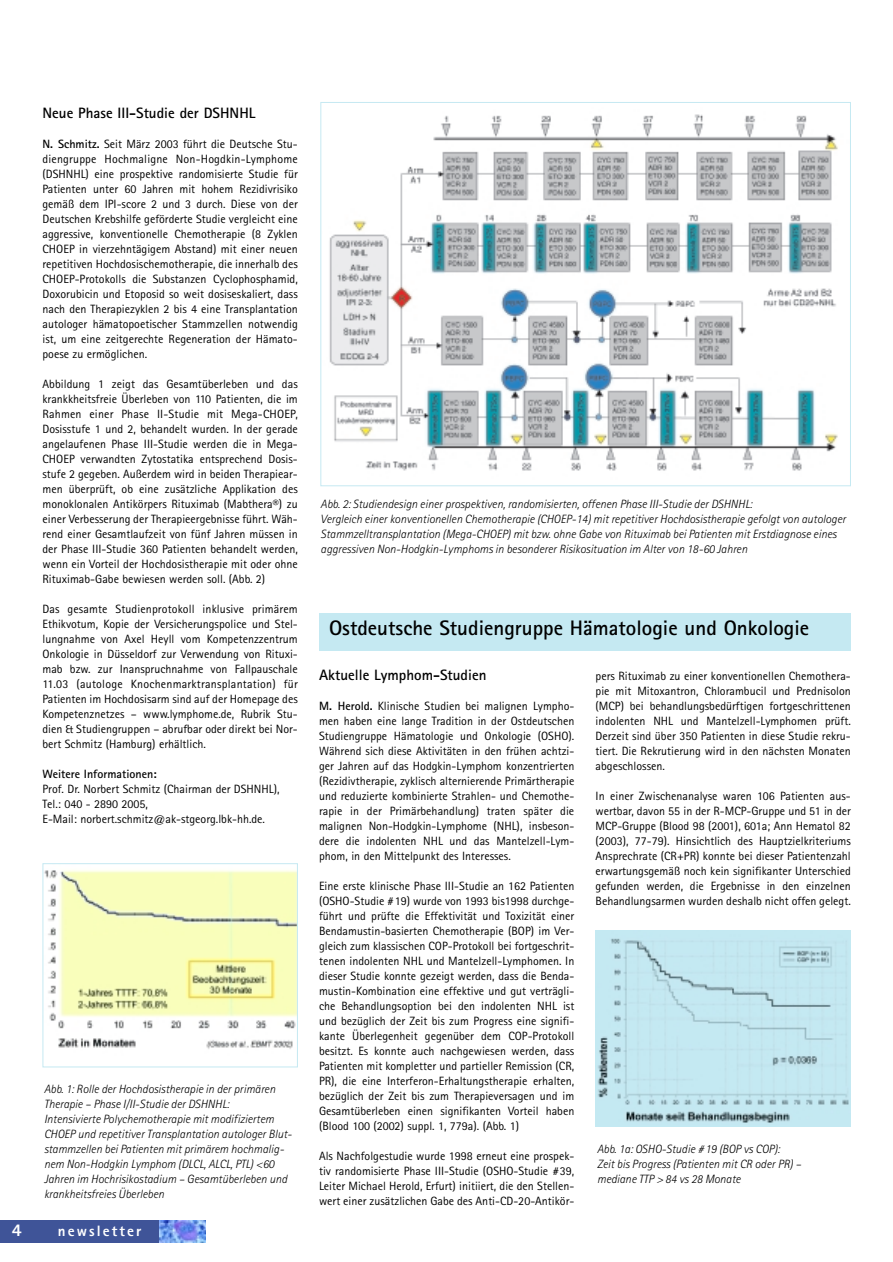
<style>
.page{position:relative;width:893px;height:1262px;background:#fff}
.page>*{position:absolute;margin:0;border:0;box-sizing:border-box;transform-origin:0 0}
.t1{font:700 21px "Rotis Sans Serif";color:#000}
.t2{font:800 18px "Rotis Sans Serif";color:#fff}
.t3{font:700 15px "Rotis Sans Serif";color:#000}
.t4{font:800 15px "Rotis Sans Serif";letter-spacing:.14em;color:#fff}
.t5{font:12px/15px "Rotis Sans Serif";color:#000;text-align:justify}
.t6{font:italic 300 12px/15px "Rotis Sans Serif";color:#000}
.t7{font:700 12px "Rotis Sans Serif";color:#000}
.s1{font-weight:700}
</style>
<div class="page">
<div style="left:1px;top:1220px;width:205px;height:22px;background:#3f5498"></div>
<img style="left:159px;top:1220px;width:47px;height:22px">
<div style="left:319px;top:613px;width:531px;height:37px;background:#c5e9f2"></div>
<img style="left:45px;top:870px;width:251px;height:179px">
<div style="left:43px;top:863px;width:255px;height:204px;border:1px solid #c5e9f2"></div>
<img style="left:329px;top:114px;width:509px;height:357px">
<img style="left:595px;top:930px;width:255px;height:196px">
<p class="t3" style="left:43px;top:107px;width:214px">Neue Phase III-Studie der DSHNHL</p>
<p class="t5" style="left:43px;top:137px;width:257px"><span class="s1">N. Schmitz.</span> Seit März 2003 führt die Deutsche Stu&shy;diengruppe Hochmaligne Non-Hogdkin-Lymphome (DSHNHL) eine prospektive randomisierte Studie für Patienten unter 60 Jahren mit hohem Rezidivrisiko gemäß dem IPI-score 2 und 3 durch. Diese von der Deutschen Krebshilfe geförderte Studie vergleicht eine aggressive, konventionelle Chemotherapie (8 Zyklen CHOEP in vierzehntägigem Abstand) mit einer neuen repetitiven Hochdosischemotherapie, die innerhalb des CHOEP-Protokolls die Substanzen Cyclophosphamid, Doxorubicin und Etoposid so weit dosiseskaliert, dass nach den Therapiezyklen 2 bis 4 eine Transplantation autologer hämatopoetischer Stammzellen notwendig ist, um eine zeitgerechte Regeneration der Hämato&shy;poese zu ermöglichen.</p>
<p class="t5" style="left:43px;top:377px;width:257px">Abbildung 1 zeigt das Gesamtüberleben und das krankkheitsfreie Überleben von 110 Patienten, die im Rahmen einer Phase II-Studie mit Mega-CHOEP, Dosisstufe 1 und 2, behandelt wurden. In der gerade angelaufenen Phase III-Studie werden die in Mega-CHOEP verwandten Zytostatika entsprechend Dosis&shy;stufe 2 gegeben. Außerdem wird in beiden Therapiear&shy;men überprüft, ob eine zusätzliche Applikation des monoklonalen Antikörpers Rituximab (Mabthera®) zu einer Verbesserung der Therapieergebnisse führt. Wäh&shy;rend einer Gesamtlaufzeit von fünf Jahren müssen in der Phase III-Studie 360 Patienten behandelt werden, wenn ein Vorteil der Hochdosistherapie mit oder ohne Rituximab-Gabe bewiesen werden soll. (Abb. 2)</p>
<p class="t5" style="left:43px;top:602px;width:257px">Das gesamte Studienprotokoll inklusive primärem Ethikvotum, Kopie der Versicherungspolice und Stel&shy;lungnahme von Axel Heyll vom Kompetenzzentrum Onkologie in Düsseldorf zur Verwendung von Rituxi&shy;mab bzw. zur Inanspruchnahme von Fallpauschale 11.03 (autologe Knochenmarktransplantation) für Patienten im Hochdosisarm sind auf der Homepage des Kompetenznetzes – www.lymphome.de, Rubrik Stu&shy;dien &amp; Studiengruppen – abrufbar oder direkt bei Nor&shy;bert Schmitz (Hamburg) erhältlich.</p>
<p class="t7" style="left:43px;top:769px;width:116px">Weitere Informationen:</p>
<p class="t5" style="left:43px;top:782px;width:238px;text-align:left">Prof. Dr. Norbert Schmitz (Chairman der DSHNHL),<br>Tel.: 040 - 2890 2005,<br>E-Mail: norbert.schmitz@ak-stgeorg.lbk-hh.de.</p>
<p class="t6" style="left:44px;top:1082px;width:249px">Abb. 1: Rolle der Hochdosistherapie in der primären Therapie – Phase I/II-Studie der DSHNHL:<br>Intensivierte Polychemotherapie mit modifiziertem CHOEP und repetitiver Transplantation autologer Blut&shy;stammzellen bei Patienten mit primärem hochmalig&shy;nem Non-Hodgkin Lymphom (DLCL, ALCL, PTL) &lt;60<br>Jahren im Hochrisikostadium – Gesamtüberleben und krankheitsfreies Überleben</p>
<h2 class="t2" style="left:12px;top:1223px;width:12px">4</h2>
<p class="t4" style="left:58px;top:1225px;width:85px">newsletter</p>
<p class="t6" style="left:320px;top:497px;width:527px">Abb. 2: Studiendesign einer prospektiven, randomisierten, offenen Phase III-Studie der DSHNHL:<br>Vergleich einer konventionellen Chemotherapie (CHOEP-14) mit repetitiver Hochdosistherapie gefolgt von autologer Stammzelltransplantation (Mega-CHOEP) mit bzw. ohne Gabe von Rituximab bei Patienten mit Erstdiagnose eines aggressiven Non-Hodgkin-Lymphoms in besonderer Risikosituation im Alter von 18-60 Jahren</p>
<h1 class="t1" style="left:329px;top:621px;width:481px">Ostdeutsche Studiengruppe Hämatologie und Onkologie</h1>
<p class="t3" style="left:319px;top:670px;width:169px">Aktuelle Lymphom-Studien</p>
<p class="t5" style="left:319px;top:700px;width:257px"><span class="s1">M. Herold.</span> Klinische Studien bei malignen Lympho&shy;men haben eine lange Tradition in der Ostdeutschen Studiengruppe Hämatologie und Onkologie (OSHO).<br>Während sich diese Aktivitäten in den frühen achtzi&shy;ger Jahren auf das Hodgkin-Lymphom konzentrierten (Rezidivtherapie, zyklisch alternierende Primärtherapie und reduzierte kombinierte Strahlen- und Chemothe&shy;rapie in der Primärbehandlung) traten später die malignen Non-Hodgkin-Lymphome (NHL), insbeson&shy;dere die indolenten NHL und das Mantelzell-Lym&shy;phom, in den Mittelpunkt des Interesses.</p>
<p class="t5" style="left:319px;top:880px;width:257px">Eine erste klinische Phase III-Studie an 162 Patienten (OSHO-Studie #19) wurde von 1993 bis1998 durchge&shy;führt und prüfte die Effektivität und Toxizität einer Bendamustin-basierten Chemotherapie (BOP) im Ver&shy;gleich zum klassischen COP-Protokoll bei fortgeschrit&shy;tenen indolenten NHL und Mantelzell-Lymphomen. In dieser Studie konnte gezeigt werden, dass die Benda&shy;mustin-Kombination eine effektive und gut verträgli&shy;che Behandlungsoption bei den indolenten NHL ist und bezüglich der Zeit bis zum Progress eine signifi&shy;kante Überlegenheit gegenüber dem COP-Protokoll besitzt. Es konnte auch nachgewiesen werden, dass Patienten mit kompletter und partieller Remission (CR, PR), die eine Interferon-Erhaltungstherapie erhalten, bezüglich der Zeit bis zum Therapieversagen und im Gesamtüberleben einen signifikanten Vorteil haben (Blood 100 (2002) suppl. 1, 779a). (Abb. 1)</p>
<p class="t5" style="left:319px;top:1150px;width:257px">Als Nachfolgestudie wurde 1998 erneut eine prospek&shy;tiv randomisierte Phase III-Studie (OSHO-Studie #39, Leiter Michael Herold, Erfurt) initiiert, die den Stellen&shy;wert einer zusätzlichen Gabe des Anti-CD-20-Antikör-</p>
<p class="t5" style="left:595px;top:670px;width:257px">pers Rituximab zu einer konventionellen Chemothera&shy;pie mit Mitoxantron, Chlorambucil und Prednisolon (MCP) bei behandlungsbedürftigen fortgeschrittenen indolenten NHL und Mantelzell-Lymphomen prüft.<br>Derzeit sind über 350 Patienten in diese Studie rekru&shy;tiert. Die Rekrutierung wird in den nächsten Monaten abgeschlossen.</p>
<p class="t5" style="left:595px;top:790px;width:257px">In einer Zwischenanalyse waren 106 Patienten aus&shy;wertbar, davon 55 in der R-MCP-Gruppe und 51 in der MCP-Gruppe (Blood 98 (2001), 601a; Ann Hematol 82 (2003), 77-79). Hinsichtlich des Hauptzielkriteriums Ansprechrate (CR+PR) konnte bei dieser Patientenzahl erwartungsgemäß noch kein signifikanter Unterschied gefunden werden, die Ergebnisse in den einzelnen Behandlungsarmen wurden deshalb nicht offen gelegt.</p>
<p class="t6" style="left:597px;top:1142px;width:206px">Abb. 1a: OSHO-Studie #19 (BOP vs COP):<br>Zeit bis Progress (Patienten mit CR oder PR) – mediane TTP &gt; 84 vs 28 Monate</p>
</div>
